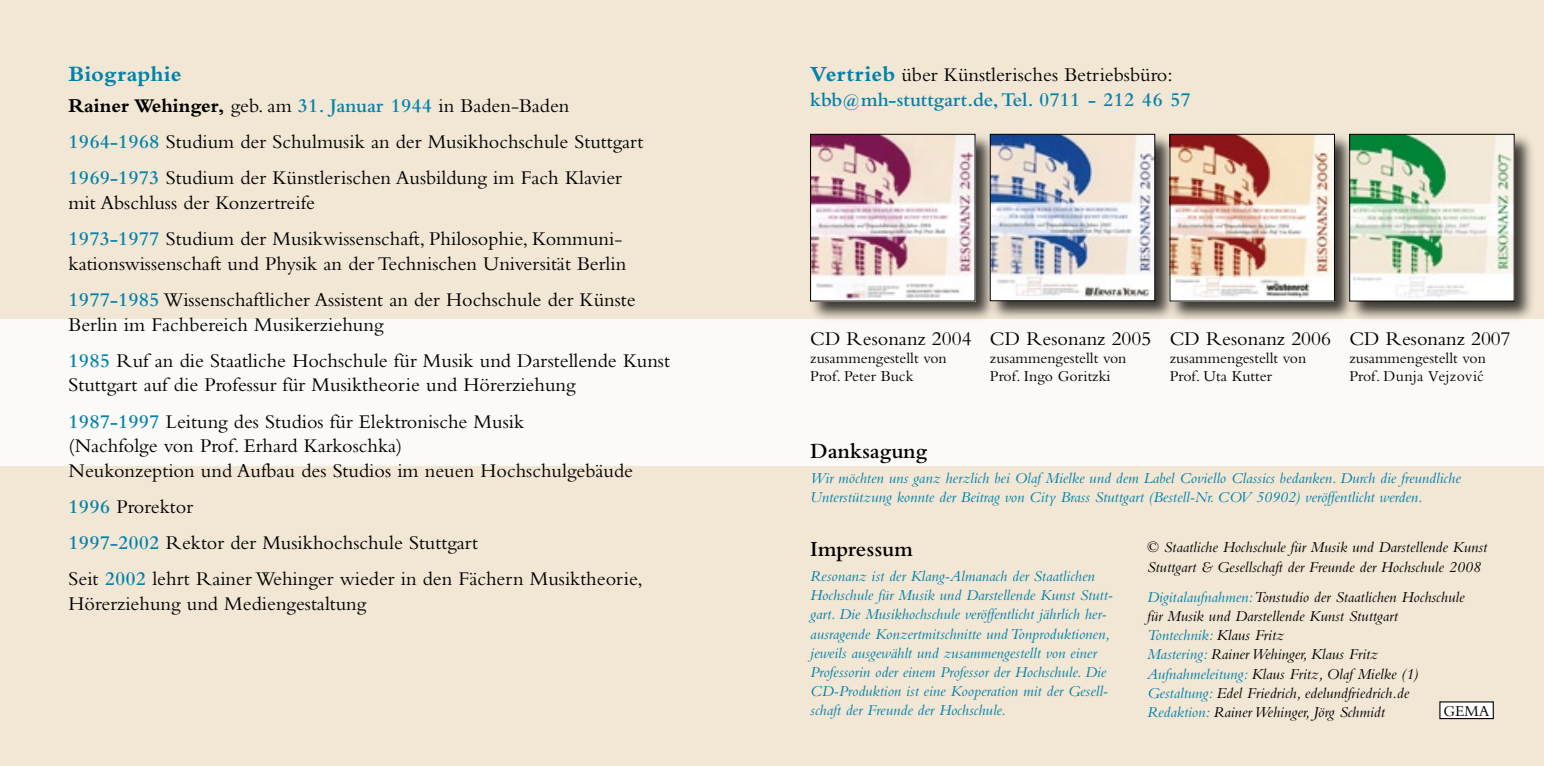
<style>
.page{position:relative;width:1544px;height:766px;background:#fff}
.page>*{position:absolute;margin:0;border:0;box-sizing:border-box;transform-origin:0 0}
.t1{font:600 22.5px "Bembo";color:#000}
.t2{font:700 22.5px "Bembo";letter-spacing:.005em;color:#0082aa}
.t3{font:20.25px/36px "Bembo";color:#000}
.t4{font:600 20.25px/24.8px "Bembo";color:#0082aa}
.t5{font:italic 15.75px/19.1px "Bembo";color:#0082aa}
.t6{font:italic 15.75px/19.1px "Bembo";color:#000}
.t7{font:15.75px/18px "Bembo";color:#000}
.s1{font-weight:700}
.s2{font-weight:600;color:#0082aa}
.s3{font-weight:700;font-size:22.5px}
.s4{font-weight:400;color:#000}
.s5{color:#0082aa}
</style>
<div class="page">
<div style="left:0;top:0;width:1543px;height:765px;background:#f2e6d4"></div>
<div style="left:1439px;top:701px;width:54px;height:17px;background:#fff"></div>
<div style="left:1439px;top:701px;width:54px;height:18px;border:1px solid #000"></div>
<div style="left:0;top:319px;width:1543px;height:147px;background:#fcfaf6"></div>
<div style="left:808px;top:132px;width:188px;height:191px;background:#000;opacity:.75"></div>
<img style="left:812px;top:136px;width:161px;height:163px">
<div style="left:810px;top:134px;width:165px;height:167px;border:1px solid #000"></div>
<div style="left:988px;top:132px;width:188px;height:190px;background:#000;opacity:.75"></div>
<img style="left:992px;top:136px;width:161px;height:163px">
<div style="left:990px;top:134px;width:165px;height:167px;border:1px solid #000"></div>
<div style="left:1167px;top:132px;width:188px;height:191px;background:#000;opacity:.75"></div>
<img style="left:1171px;top:136px;width:161px;height:163px">
<div style="left:1347px;top:132px;width:188px;height:191px;background:#000;opacity:.75"></div>
<img style="left:1351px;top:136px;width:161px;height:163px">
<div style="left:1349px;top:134px;width:165px;height:167px;border:1px solid #000"></div>
<p class="t2" style="left:69px;top:61px;width:114px">Biographie</p>
<p class="t3" style="left:69px;top:87px;width:576px"><span class="s1">Rainer Wehinger,</span> geb. am <span class="s2">31. Januar 1944</span> in Baden-Baden<br><span class="s2">1964-1968</span> Studium der Schulmusik an der Musikhochschule Stuttgart<br><span class="s2">1969-1973</span> Studium der Künstlerischen Ausbildung im Fach Klavier</p>
<p class="t3" style="left:69px;top:184px;width:554px">mit Abschluss der Konzertreife<br><span class="s2">1973-1977</span> Studium der Musikwissenschaft, Philosophie, Kommuni-</p>
<p class="t3" style="left:69px;top:245px;width:568px">kationswissenschaft und Physik an der Technischen Universität Berlin<br><span class="s2">1977-1985</span> Wissenschaftlicher Assistent an der Hochschule der Künste</p>
<p class="t3" style="left:69px;top:306px;width:603px">Berlin im Fachbereich Musikerziehung<br><span class="s2">1985</span> Ruf an die Staatliche Hochschule für Musik und Darstellende Kunst</p>
<p class="t3" style="left:69px;top:366px;width:508px">Stuttgart auf die Professur für Musiktheorie und Hörerziehung<br><span class="s2">1987-1997</span> Leitung des Studios für Elektronische Musik</p>
<p class="t3" style="left:69px;top:433px;width:566px;line-height:24.8px">(Nachfolge von Prof. Erhard Karkoschka)<br>Neukonzeption und Aufbau des Studios im neuen Hochschulgebäude</p>
<p class="t3" style="left:69px;top:488px;width:575px"><span class="s2">1996</span> Prorektor<br><span class="s2">1997-2002</span> Rektor der Musikhochschule Stuttgart<br>Seit <span class="s2">2002</span> lehrt Rainer Wehinger wieder in den Fächern Musiktheorie,</p>
<p class="t3" style="left:69px;top:585px;width:299px">Hörerziehung und Mediengestaltung</p>
<p class="t4" style="left:810px;top:62px;width:382px"><span class="s3">Vertrieb</span> <span class="s4">über Künstlerisches Betriebsbüro: </span>kbb@mh-stuttgart.de, Tel. 0711 - 212 46 57</p>
<p class="t3" style="left:810px;top:320px;width:163px">CD Resonanz 2004</p>
<p class="t7" style="left:810px;top:349px;width:138px">zusammengestellt von<br>Prof. Peter Buck</p>
<p class="t3" style="left:990px;top:320px;width:163px">CD Resonanz 2005</p>
<p class="t7" style="left:990px;top:349px;width:138px">zusammengestellt von<br>Prof. Ingo Goritzki</p>
<p class="t3" style="left:1169px;top:320px;width:163px">CD Resonanz 2006</p>
<p class="t7" style="left:1169px;top:349px;width:138px">zusammengestellt von<br>Prof. Uta Kutter</p>
<p class="t3" style="left:1349px;top:320px;width:163px">CD Resonanz 2007</p>
<p class="t7" style="left:1349px;top:349px;width:138px">zusammengestellt von<br>Prof. Dunja Vejzovi´c</p>
<p class="t1" style="left:810px;top:438px;width:119px">Danksagung</p>
<p class="t5" style="left:810px;top:468px;width:652px">Wir möchten uns ganz herzlich bei Olaf Mielke und dem Label Coviello Classics bedanken. Durch die freundliche<br>Unterstützung konnte der Beitrag von City Brass Stuttgart (Bestell-Nr. COV 50902) veröffentlicht werden.</p>
<p class="t1" style="left:810px;top:536px;width:104px">Impressum</p>
<p class="t5" style="left:810px;top:566px;width:304px">Resonanz ist der Klang-Almanach der Staatlichen Hochschule für Musik und Darstellende Kunst Stutt&shy;gart. Die Musikhochschule veröffentlicht jährlich her&shy;ausragende Konzertmitschnitte und Tonproduktionen, jeweils ausgewählt und zusammengestellt von einer Professorin oder einem Professor der Hochschule. Die CD-Produktion ist eine Kooperation mit der Gesell&shy;schaft der Freunde der Hochschule.</p>
<p class="t6" style="left:1147px;top:537px;width:342px">© Staatliche Hochschule für Musik und Darstellende Kunst<br>Stuttgart &amp; Gesellschaft der Freunde der Hochschule 2008</p>
<p class="t6" style="left:1147px;top:587px;width:319px"><span class="s5">Digitalaufnahmen:</span> Tonstudio der Staatlichen Hochschule für Musik und Darstellende Kunst Stuttgart <span class="s5">Tontechnik:</span> Klaus Fritz<br><span class="s5">Mastering:</span> Rainer Wehinger, Klaus Fritz <span class="s5">Aufnahmeleitung:</span> Klaus Fritz, Olaf Mielke (1)<br><span class="s5">Gestaltung:</span> Edel Friedrich, edelundfriedrich.de <span class="s5">Redaktion:</span> Rainer Wehinger, Jörg Schmidt</p>
<p class="t7" style="left:1443px;top:701px;width:48px">GEMA</p>
</div>
